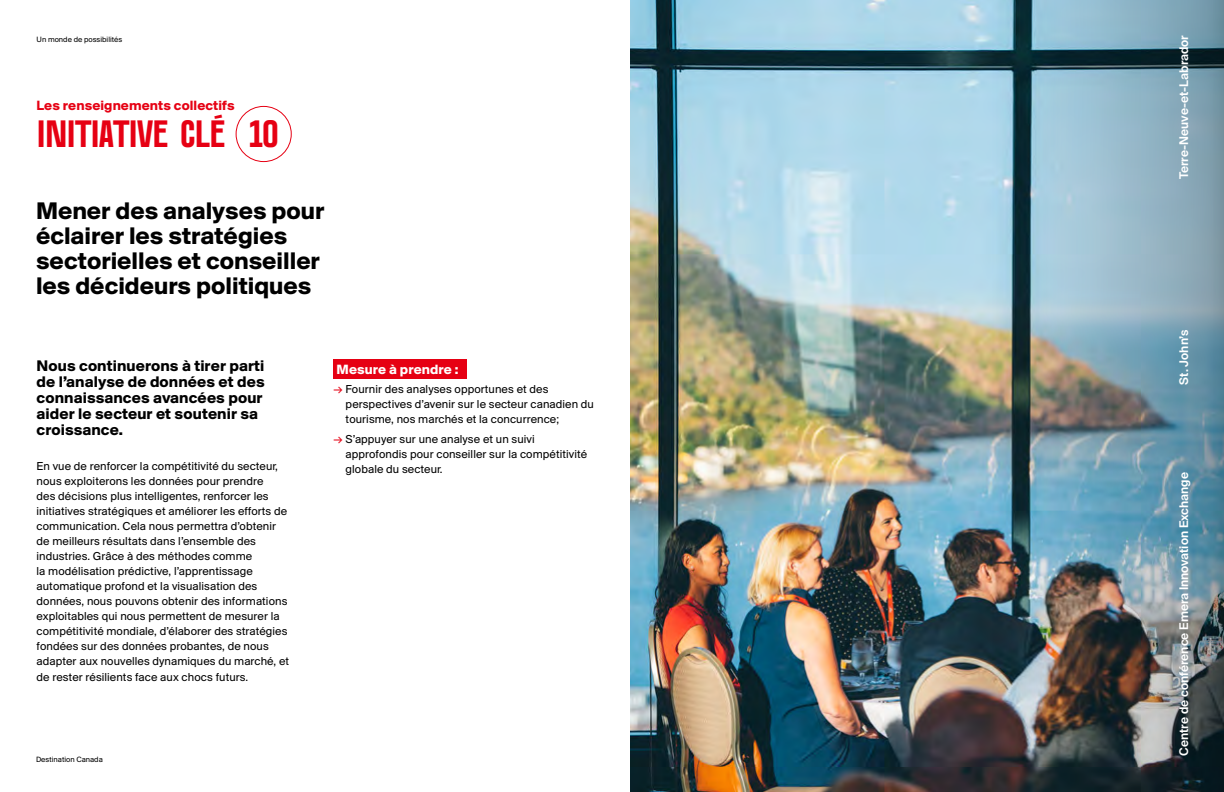
<style>
.page{position:relative;width:1224px;height:792px;background:#fff}
.page>*{position:absolute;margin:0;border:0;box-sizing:border-box;transform-origin:0 0}
.t1{font:700 38px "Canada";letter-spacing:-.035em;color:#e60013}
.t2{font:700 25px/25px "Suisse BP Intl";color:#000}
.t3{font:700 16px/16px "Suisse BP Intl";letter-spacing:.005em;color:#000}
.t4{font:700 14px "Suisse BP Intl";letter-spacing:.005em;color:#e60013}
.t5{font:700 14px "Suisse BP Intl";letter-spacing:.005em;color:#fff}
.t6{font:12px/15.1px "Suisse BP Intl";letter-spacing:.005em;color:#000}
.t7{font:600 12px "Suisse Intl";color:#fff}
.t8{font:8px "Suisse BP Intl";color:#000}
.s1{color:#e60013}
</style>
<div class="page">
<img style="left:630px;top:0;width:360px;height:792px">
<div style="left:333px;top:359px;width:134px;height:19px;background:#e60013"></div>
<img style="left:990px;top:0;width:234px;height:792px">
<div style="left:236px;top:106px;width:56px;height:56px;border:1px solid #e60013;border-radius:50%"></div>
<p class="t8" style="left:37px;top:35px;width:87px">Un monde de possibilités</p>
<p class="t4" style="left:37px;top:97px;width:200px">Les renseignements collectifs</p>
<h1 class="t1" style="left:37px;top:114px;width:244px">INITIATIVE CLÉ 10</h1>
<h2 class="t2" style="left:36px;top:198px;width:290px">Mener des analyses pour éclairer les stratégies sectorielles et conseiller les décideurs politiques</h2>
<h3 class="t3" style="left:37px;top:357px;width:230px">Nous continuerons à tirer parti de l’analyse de données et des connaissances avancées pour aider le secteur et soutenir sa croissance.</h3>
<p class="t6" style="left:37px;top:459px;width:254px">En vue de renforcer la compétitivité du secteur, nous exploiterons les données pour prendre<br>des décisions plus intelligentes, renforcer les initiatives stratégiques et améliorer les efforts de communication. Cela nous permettra d’obtenir de meilleurs résultats dans l’ensemble des industries. Grâce à des méthodes comme<br>la modélisation prédictive, l’apprentissage automatique profond et la visualisation des données, nous pouvons obtenir des informations exploitables qui nous permettent de mesurer la compétitivité mondiale, d’élaborer des stratégies fondées sur des données probantes, de nous adapter aux nouvelles dynamiques du marché, et de rester résilients face aux chocs futurs.</p>
<p class="t5" style="left:337px;top:361px;width:124px">Mesure à prendre :</p>
<p class="t6" style="left:346px;top:381px;width:250px;text-indent:-12px"><span class="s1">→</span> Fournir des analyses opportunes et des perspectives d’avenir sur le secteur canadien du tourisme, nos marchés et la concurrence;</p>
<p class="t6" style="left:346px;top:431px;width:243px;text-indent:-12px"><span class="s1">→</span> S’appuyer sur une analyse et un suivi approfondis pour conseiller sur la compétitivité globale du secteur.</p>
<p class="t8" style="left:36px;top:755px;width:68px">Destination Canada</p>
<p class="t7" style="left:1177px;top:179px;width:146px;rotate:-90deg">Terre-Neuve-et-Labrador</p>
<p class="t7" style="left:1177px;top:385px;width:56px;rotate:-90deg">St. John’s</p>
<p class="t7" style="left:1177px;top:756px;width:285px;rotate:-90deg">Centre de conférence Emera Innovation Exchange</p>
</div>
